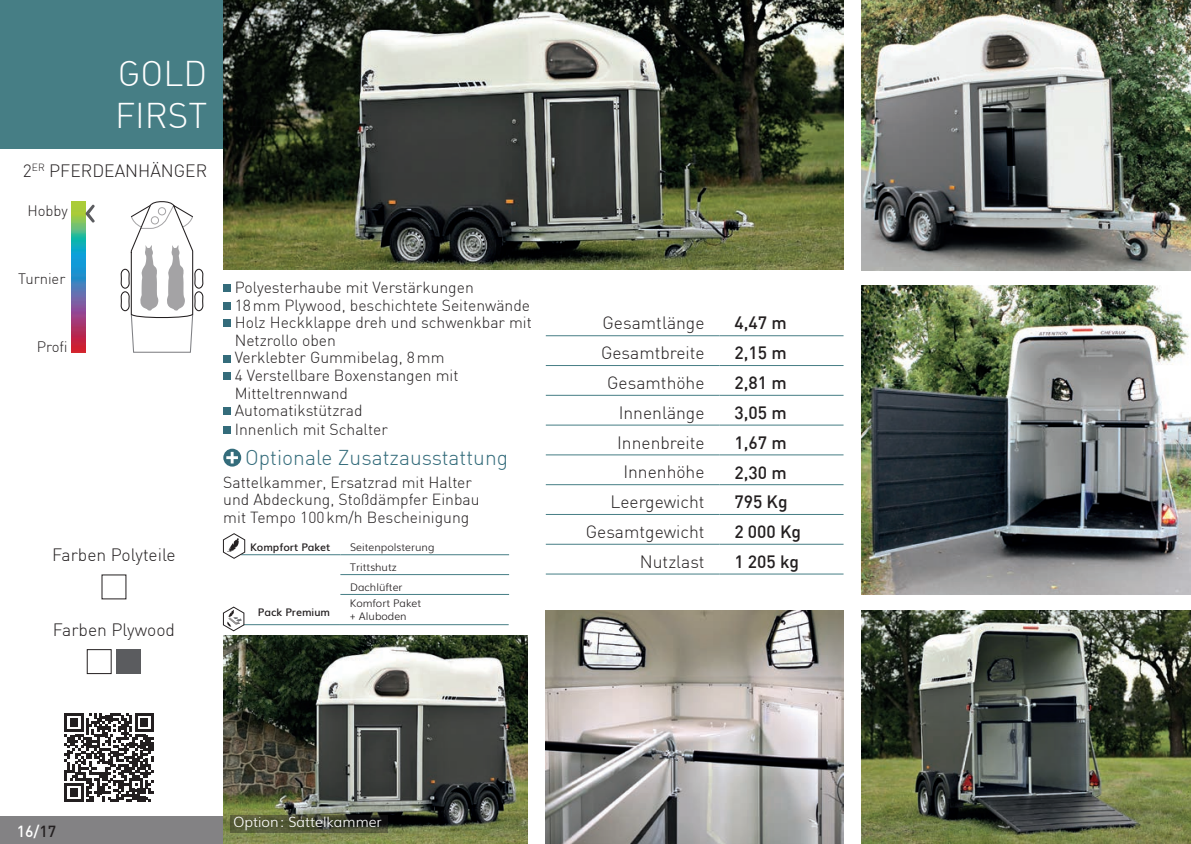
<style>
.page{position:relative;width:1191px;height:844px;background:#fff}
.page>*{position:absolute;margin:0;border:0;box-sizing:border-box;transform-origin:0 0}
.t1{font:35px/42px "DIN Light Alternate";color:#fff}
.t2{font:21px "DIN Light Alternate";color:#346c7b}
.t3{font:300 17.5px "DIN";color:#231f20}
.t4{font:500 17.5px "DIN";color:#231f20}
.t5{font:300 15.75px/17.7px "DIN";color:#231f20}
.t6{font:500 15.75px "DIN";color:#fff}
.t7{font:300 14.88px "DIN";color:#231f20}
.t8{font:300 14px "Muli";color:#fff}
.t9{font:300 10.5px/19.9px "Muli";color:#231f20}
.t10{font:600 10.5px "Muli";color:#231f20}
.s1{color:#231f20}
</style>
<div class="page">
<div style="left:0;top:0;width:223px;height:149px;background:#467e85"></div>
<div style="left:0;top:816px;width:223px;height:27px;background:#838284"></div>
<img style="left:223px;top:635px;width:304px;height:208px">
<img style="left:861px;top:0;width:330px;height:271px">
<img style="left:223px;top:0;width:620px;height:269px">
<img style="left:861px;top:610px;width:330px;height:233px">
<img style="left:861px;top:286px;width:330px;height:308px">
<img style="left:546px;top:610px;width:297px;height:233px">
<svg style="left:230px;top:814px;width:158px;height:18px;background:#444930"></svg>
<div style="left:223px;top:284px;width:8px;height:8px;background:#346c7b"></div>
<div style="left:223px;top:302px;width:8px;height:7px;background:#346c7b"></div>
<div style="left:223px;top:319px;width:8px;height:8px;background:#346c7b"></div>
<div style="left:223px;top:354px;width:8px;height:8px;background:#346c7b"></div>
<div style="left:223px;top:372px;width:8px;height:7px;background:#346c7b"></div>
<div style="left:223px;top:407px;width:8px;height:7px;background:#346c7b"></div>
<div style="left:223px;top:426px;width:8px;height:7px;background:#346c7b"></div>
<svg style="left:223px;top:448px;width:18px;height:18px"></svg>
<svg style="left:226px;top:451px;width:12px;height:12px"></svg>
<div style="left:87px;top:649px;width:25px;height:24px;border:1px solid #231f20"></div>
<div style="left:116px;top:649px;width:25px;height:24px;background:#5b5c5f"></div>
<hr style="left:546px;top:335px;width:173px;height:1px;background:#467e85">
<hr style="left:719px;top:335px;width:124px;height:1px;background:#467e85">
<hr style="left:546px;top:365px;width:173px;height:1px;background:#467e85">
<hr style="left:719px;top:365px;width:124px;height:1px;background:#467e85">
<hr style="left:546px;top:395px;width:173px;height:1px;background:#467e85">
<hr style="left:719px;top:395px;width:124px;height:1px;background:#467e85">
<hr style="left:546px;top:424px;width:173px;height:1px;background:#467e85">
<hr style="left:719px;top:424px;width:124px;height:1px;background:#467e85">
<hr style="left:546px;top:454px;width:173px;height:1px;background:#467e85">
<hr style="left:719px;top:454px;width:124px;height:1px;background:#467e85">
<hr style="left:546px;top:484px;width:173px;height:1px;background:#467e85">
<hr style="left:719px;top:484px;width:124px;height:1px;background:#467e85">
<hr style="left:546px;top:514px;width:173px;height:1px;background:#467e85">
<hr style="left:719px;top:514px;width:124px;height:1px;background:#467e85">
<hr style="left:546px;top:543px;width:173px;height:1px;background:#467e85">
<hr style="left:719px;top:543px;width:124px;height:1px;background:#467e85">
<hr style="left:546px;top:573px;width:173px;height:1px;background:#467e85">
<hr style="left:719px;top:573px;width:124px;height:1px;background:#467e85">
<hr style="left:340px;top:554px;width:169px;height:1px;background:#467e85">
<hr style="left:340px;top:574px;width:169px;height:1px;background:#467e85">
<hr style="left:340px;top:594px;width:169px;height:1px;background:#467e85">
<hr style="left:241px;top:554px;width:99px;height:1px;background:#467e85">
<svg style="left:223px;top:533px;width:22px;height:25px"></svg>
<hr style="left:241px;top:624px;width:99px;height:1px;background:#467e85">
<hr style="left:340px;top:624px;width:169px;height:1px;background:#467e85">
<svg style="left:223px;top:606px;width:21px;height:25px"></svg>
<svg style="left:121px;top:201px;width:82px;height:152px"></svg>
<div style="left:151px;top:216px;width:8px;height:8px;border:1px solid #a4a3a5;border-radius:50%"></div>
<div style="left:158px;top:207px;width:8px;height:8px;border:1px solid #a4a3a5;border-radius:50%"></div>
<img style="left:71px;top:201px;width:14px;height:151px">
<svg style="left:86px;top:205px;width:9px;height:17px"></svg>
<svg style="left:65px;top:713px;width:89px;height:89px"></svg>
<h1 class="t1" style="left:115px;top:52px;width:94px">GOLD<br>FIRST</h1>
<p class="t3" style="left:23px;top:160px;width:186px">2<sup>ER</sup> PFERDEANHÄNGER</p>
<p class="t7" style="left:27px;top:201px;width:42px">Hobby</p>
<p class="t7" style="left:18px;top:269px;width:49px">Turnier</p>
<p class="t7" style="left:37px;top:338px;width:32px">Profi</p>
<p class="t3" style="left:52px;top:544px;width:125px">Farben Polyteile</p>
<p class="t3" style="left:53px;top:618px;width:124px">Farben Plywood</p>
<p class="t5" style="left:235px;top:279px;width:299px">Polyesterhaube mit Verstärkungen<br>18mm Plywood, beschichtete Seitenwände<br>Holz Heckklappe dreh und schwenkbar mit<br>Netzrollo oben<br>Verklebter Gummibelag, 8mm<br>4 Verstellbare Boxenstangen mit<br>Mitteltrennwand<br>Automatikstützrad<br>Innenlich mit Schalter</p>
<h2 class="t2" style="left:245px;top:444px;width:264px">Optionale Zusatzausstattung</h2>
<p class="t5" style="left:223px;top:473px;width:258px">Sattelkammer, Ersatzrad mit Halter und Abdeckung, Stoßdämpfer Einbau mit Tempo 100km/h Bescheinigung</p>
<p class="t10" style="left:250px;top:538px;width:82px">Kompfort Paket</p>
<p class="t9" style="left:350px;top:536px;width:86px">Seitenpolsterung<br>Trittshutz<br>Dachlüfter</p>
<p class="t10" style="left:258px;top:603px;width:74px">Pack Premium</p>
<p class="t9" style="left:350px;top:596px;width:73px;line-height:12.6px">Komfort Paket + Aluboden</p>
<p class="t3" style="left:602px;top:312px;width:103px">Gesamtlänge</p>
<p class="t4" style="left:734px;top:312px;width:54px">4,47 m</p>
<p class="t3" style="left:601px;top:342px;width:105px">Gesamtbreite</p>
<p class="t4" style="left:734px;top:342px;width:54px">2,15 m</p>
<p class="t3" style="left:607px;top:372px;width:99px">Gesamthöhe</p>
<p class="t4" style="left:734px;top:371px;width:54px">2,81 m</p>
<p class="t3" style="left:618px;top:401px;width:87px">Innenlänge</p>
<p class="t4" style="left:734px;top:401px;width:54px">3,05 m</p>
<p class="t3" style="left:617px;top:431px;width:89px">Innenbreite</p>
<p class="t4" style="left:734px;top:431px;width:54px">1,67 m</p>
<p class="t3" style="left:623px;top:461px;width:83px">Innenhöhe</p>
<p class="t4" style="left:734px;top:461px;width:54px">2,30 m</p>
<p class="t3" style="left:610px;top:491px;width:96px">Leergewicht</p>
<p class="t4" style="left:734px;top:490px;width:55px">795 Kg</p>
<p class="t3" style="left:586px;top:520px;width:120px">Gesamtgewicht</p>
<p class="t4" style="left:734px;top:520px;width:68px">2 000 Kg</p>
<p class="t3" style="left:640px;top:550px;width:66px">Nutzlast</p>
<p class="t4" style="left:734px;top:550px;width:66px">1 205 kg</p>
<p class="t6" style="left:17px;top:820px;width:41px">16/<span class="s1">17</span></p>
<p class="t8" style="left:233px;top:810px;width:150px">Option: Sattelkammer</p>
</div>
